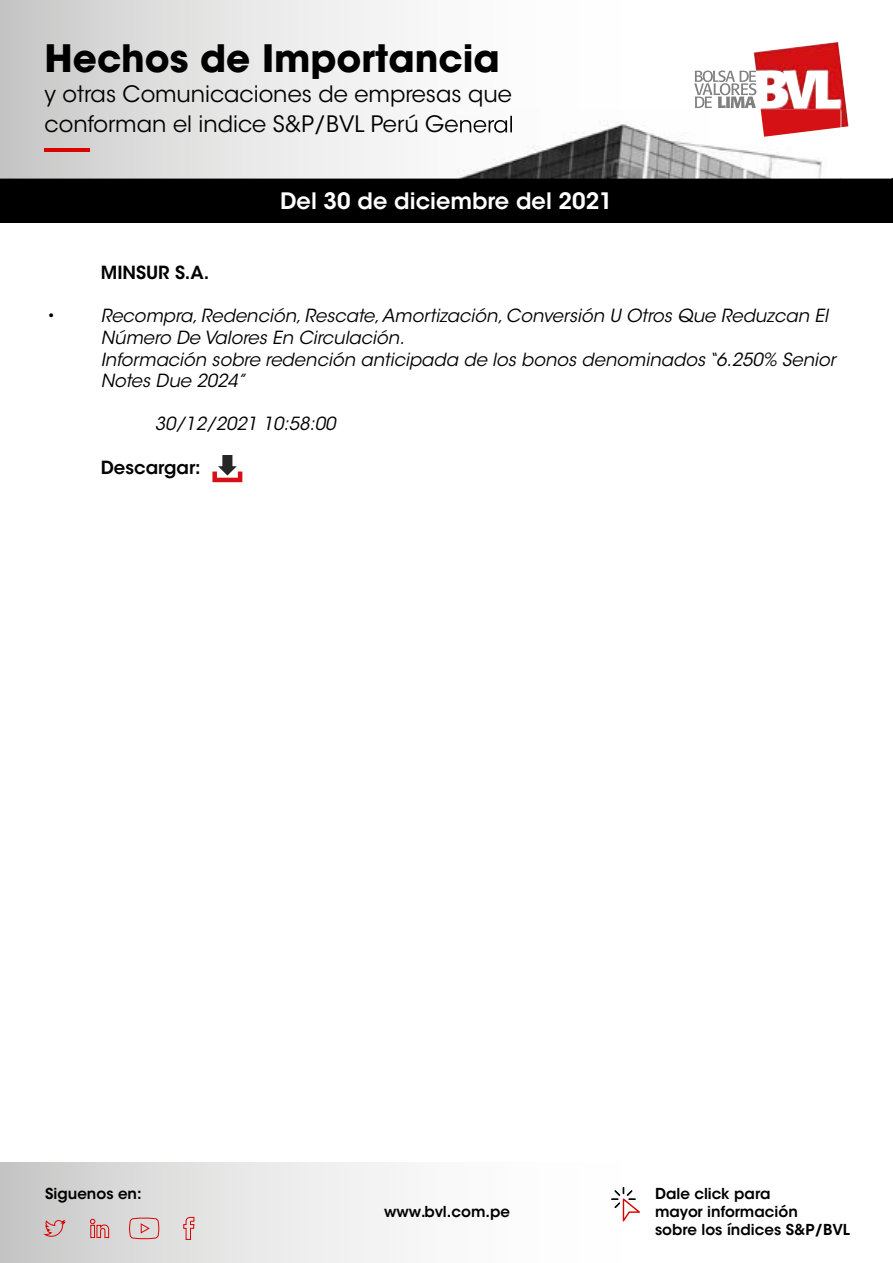
<style>
.page{position:relative;width:893px;height:1263px;background:#fff}
.page>*{position:absolute;margin:0;border:0;box-sizing:border-box;transform-origin:0 0}
.t1{font:700 37.5px "ITC Avant Garde Std";color:#000}
.t2{font:22.5px/30px "ITC Avant Garde Std";color:#000}
.t3{font:600 22.5px "ITC Avant Garde Std";color:#fff}
.t4{font:italic 18px/21.6px "ITC Avant Garde Std";color:#000}
.t5{font:600 18px "ITC Avant Garde Std";color:#000}
.t6{font:18px "ITC Avant Garde Std";color:#000}
.t7{font:600 15px/18px "ITC Avant Garde Std";color:#000}
</style>
<div class="page">
<div style="left:0;top:179px;width:893px;height:44px;background:#000"></div>
<svg style="left:0;top:0;width:892px;height:179px"></svg>
<img style="left:754px;top:42px;width:94px;height:85px">
<svg style="left:694px;top:71px;width:62px;height:37px"></svg>
<img style="left:456px;top:109px;width:384px;height:70px">
<img style="left:456px;top:115px;width:56px;height:20px">
<img style="left:456px;top:116px;width:56px;height:17px">
<img style="left:761px;top:109px;width:79px;height:28px">
<hr style="left:45px;top:148px;width:45px;height:3px;background:#d90300">
<svg style="left:1px;top:1162px;width:623px;height:101px"></svg>
<svg style="left:44px;top:1216px;width:151px;height:24px;background:#d7c1c0"></svg>
<svg style="left:611px;top:1187px;width:29px;height:34px"></svg>
<svg style="left:212px;top:455px;width:30px;height:27px"></svg>
<h1 class="t1" style="left:45px;top:34px;width:457px">Hechos de Importancia</h1>
<p class="t2" style="left:45px;top:80px;width:470px">y otras Comunicaciones de empresas que conforman el indice S&amp;P/BVL Perú General</p>
<p class="t5" style="left:101px;top:261px;width:110px">MINSUR S.A.</p>
<p class="t3" style="left:280px;top:187px;width:334px">Del 30 de diciembre del 2021</p>
<p class="t6" style="left:47px;top:305px;width:10px">•</p>
<p class="t4" style="left:101px;top:305px;width:736px">Recompra, Redención, Rescate, Amortización, Conversión U Otros Que Reduzcan El Número De Valores En Circulación.<br>Información sobre redención anticipada de los bonos denominados “6.250% Senior Notes Due 2024”</p>
<p class="t4" style="left:155px;top:413px;width:182px">30/12/2021 10:58:00</p>
<p class="t5" style="left:101px;top:455px;width:102px">Descargar:</p>
<p class="t7" style="left:45px;top:1185px;width:98px">Siguenos en:</p>
<p class="t7" style="left:655px;top:1185px;width:196px">Dale click para<br>mayor información<br>sobre los índices S&amp;P/BVL</p>
<p class="t7" style="left:384px;top:1203px;width:127px">www.bvl.com.pe</p>
</div>
